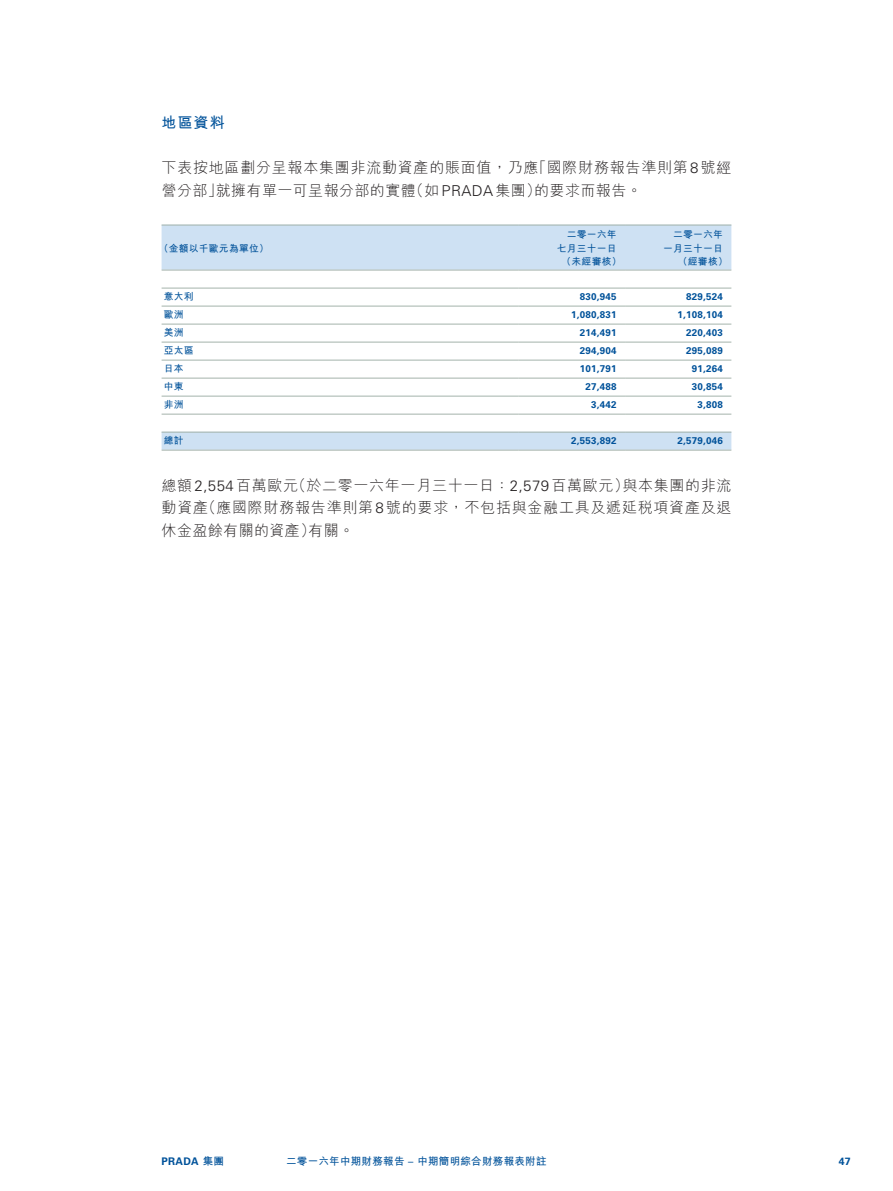
<style>
.page{position:relative;width:893px;height:1191px;background:#fff}
.page>*{position:absolute;margin:0;border:0;box-sizing:border-box;transform-origin:0 0}
._1__內文{font:300 15px/22.5px "M Hei HK";letter-spacing:.05em;color:#231f20}
._4__副標題{font:700 15px "M Hei HK";color:#01529a}
.t1{font:700 10.5px "M Hei HK";letter-spacing:.03em;color:#01529a}
.t2{font:700 10.5px "Univers LT Std";letter-spacing:.03em;color:#01529a}
._6__表內文{font:700 9.75px "Univers LT Std";letter-spacing:.03em;color:#01529a}
._6__表內文-2{font:700 9.75px "M Hei HK";letter-spacing:.03em;color:#01529a}
.s1{font-family:"Univers LT Std"}
.s2{font-family:"M Hei HK"}
.s3{font-family:"Univers LT Std";font-weight:400}
</style>
<div class="page">
<svg style="left:162px;top:226px;width:569px;height:224px"></svg>
<hr style="left:162px;top:225px;width:357px;height:1px;background:#a4b3ab">
<hr style="left:519px;top:225px;width:106px;height:1px;background:#a4b3ab">
<hr style="left:625px;top:225px;width:106px;height:1px;background:#a4b3ab">
<hr style="left:162px;top:270px;width:357px;height:1px;background:#a4b3ab">
<hr style="left:519px;top:270px;width:106px;height:1px;background:#a4b3ab">
<hr style="left:625px;top:270px;width:106px;height:1px;background:#a4b3ab">
<hr style="left:162px;top:288px;width:357px;height:1px;background:#a4b3ab">
<hr style="left:519px;top:288px;width:106px;height:1px;background:#a4b3ab">
<hr style="left:625px;top:288px;width:106px;height:1px;background:#a4b3ab">
<hr style="left:162px;top:306px;width:357px;height:1px;background:#a4b3ab">
<hr style="left:519px;top:306px;width:106px;height:1px;background:#a4b3ab">
<hr style="left:625px;top:306px;width:106px;height:1px;background:#a4b3ab">
<hr style="left:162px;top:324px;width:357px;height:1px;background:#a4b3ab">
<hr style="left:519px;top:324px;width:106px;height:1px;background:#a4b3ab">
<hr style="left:625px;top:324px;width:106px;height:1px;background:#a4b3ab">
<hr style="left:162px;top:342px;width:357px;height:1px;background:#a4b3ab">
<hr style="left:519px;top:342px;width:106px;height:1px;background:#a4b3ab">
<hr style="left:625px;top:342px;width:106px;height:1px;background:#a4b3ab">
<hr style="left:162px;top:360px;width:357px;height:1px;background:#a4b3ab">
<hr style="left:519px;top:360px;width:106px;height:1px;background:#a4b3ab">
<hr style="left:625px;top:360px;width:106px;height:1px;background:#a4b3ab">
<hr style="left:162px;top:378px;width:357px;height:1px;background:#a4b3ab">
<hr style="left:519px;top:378px;width:106px;height:1px;background:#a4b3ab">
<hr style="left:625px;top:378px;width:106px;height:1px;background:#a4b3ab">
<hr style="left:162px;top:396px;width:357px;height:1px;background:#a4b3ab">
<hr style="left:519px;top:396px;width:106px;height:1px;background:#a4b3ab">
<hr style="left:625px;top:396px;width:106px;height:1px;background:#a4b3ab">
<hr style="left:162px;top:414px;width:357px;height:1px;background:#a4b3ab">
<hr style="left:519px;top:414px;width:106px;height:1px;background:#a4b3ab">
<hr style="left:625px;top:414px;width:106px;height:1px;background:#a4b3ab">
<hr style="left:162px;top:432px;width:357px;height:1px;background:#a4b3ab">
<hr style="left:519px;top:432px;width:106px;height:1px;background:#a4b3ab">
<hr style="left:625px;top:432px;width:106px;height:1px;background:#a4b3ab">
<hr style="left:162px;top:450px;width:357px;height:1px;background:#a4b3ab">
<hr style="left:519px;top:450px;width:106px;height:1px;background:#a4b3ab">
<hr style="left:625px;top:450px;width:106px;height:1px;background:#a4b3ab">
<p class="_4__副標題" style="left:162px;top:112px;width:65px">地區資料</p>
<p class="_1__內文" style="left:162px;top:156px;width:571px">下表按地區劃分呈報本集團非流動資產的賬面值，乃應「國際財務報告準則第<span class="s1">8</span>號經營分部」就擁有單一可呈報分部的實體（如<span class="s1">PRADA</span>集團）的要求而報告。</p>
<p class="_6__表內文-2" style="left:159px;top:241px;width:111px">（金額以千歐元為單位）</p>
<p class="_6__表內文-2" style="left:567px;top:228px;width:51px">二零一六年</p>
<p class="_6__表內文-2" style="left:673px;top:228px;width:51px">二零一六年</p>
<p class="_6__表內文-2" style="left:557px;top:241px;width:61px">七月三十一日</p>
<p class="_6__表內文-2" style="left:663px;top:241px;width:61px">一月三十一日</p>
<p class="_6__表內文-2" style="left:562px;top:255px;width:61px">（未經審核）</p>
<p class="_6__表內文-2" style="left:678px;top:255px;width:51px">（經審核）</p>
<p class="_6__表內文-2" style="left:164px;top:289px;width:31px">意大利</p>
<p class="_6__表內文" style="left:580px;top:291px;width:38px">830,945</p>
<p class="_6__表內文" style="left:686px;top:291px;width:38px">829,524</p>
<p class="_6__表內文-2" style="left:164px;top:307px;width:21px">歐洲</p>
<p class="_6__表內文" style="left:571px;top:309px;width:47px">1,080,831</p>
<p class="_6__表內文" style="left:677px;top:309px;width:47px">1,108,104</p>
<p class="_6__表內文-2" style="left:164px;top:325px;width:21px">美洲</p>
<p class="_6__表內文" style="left:580px;top:327px;width:38px">214,491</p>
<p class="_6__表內文" style="left:686px;top:327px;width:38px">220,403</p>
<p class="_6__表內文-2" style="left:164px;top:343px;width:31px">亞太區</p>
<p class="_6__表內文" style="left:580px;top:345px;width:38px">294,904</p>
<p class="_6__表內文" style="left:686px;top:345px;width:38px">295,089</p>
<p class="_6__表內文-2" style="left:164px;top:361px;width:21px">日本</p>
<p class="_6__表內文" style="left:580px;top:363px;width:38px">101,791</p>
<p class="_6__表內文" style="left:692px;top:363px;width:33px">91,264</p>
<p class="_6__表內文-2" style="left:164px;top:379px;width:21px">中東</p>
<p class="_6__表內文" style="left:585px;top:381px;width:33px">27,488</p>
<p class="_6__表內文" style="left:692px;top:381px;width:33px">30,854</p>
<p class="_6__表內文-2" style="left:164px;top:397px;width:21px">非洲</p>
<p class="_6__表內文" style="left:591px;top:399px;width:27px">3,442</p>
<p class="_6__表內文" style="left:697px;top:399px;width:27px">3,808</p>
<p class="_6__表內文-2" style="left:164px;top:433px;width:21px">總計</p>
<p class="_6__表內文" style="left:571px;top:435px;width:47px">2,553,892</p>
<p class="_6__表內文" style="left:677px;top:435px;width:47px">2,579,046</p>
<p class="_1__內文" style="left:162px;top:474px;width:571px;text-align:justify">總額<span class="s1">2,554</span>百萬歐元（於二零一六年一月三十一日：<span class="s1">2,579</span>百萬歐元）與本集團的非流動資產（應國際財務報告準則第<span class="s1">8</span>號的要求，不包括與金融工具及遞延稅項資產及退休金盈餘有關的資產）有關。</p>
<p class="t2" style="left:162px;top:1154px;width:64px">PRADA <span class="s2">集團</span></p>
<p class="t1" style="left:286px;top:1153px;width:262px">二零一六年中期財務報告 <span class="s3">–</span> 中期簡明綜合財務報表附註</p>
<p class="t2" style="left:839px;top:1155px;width:13px">47</p>
</div>
